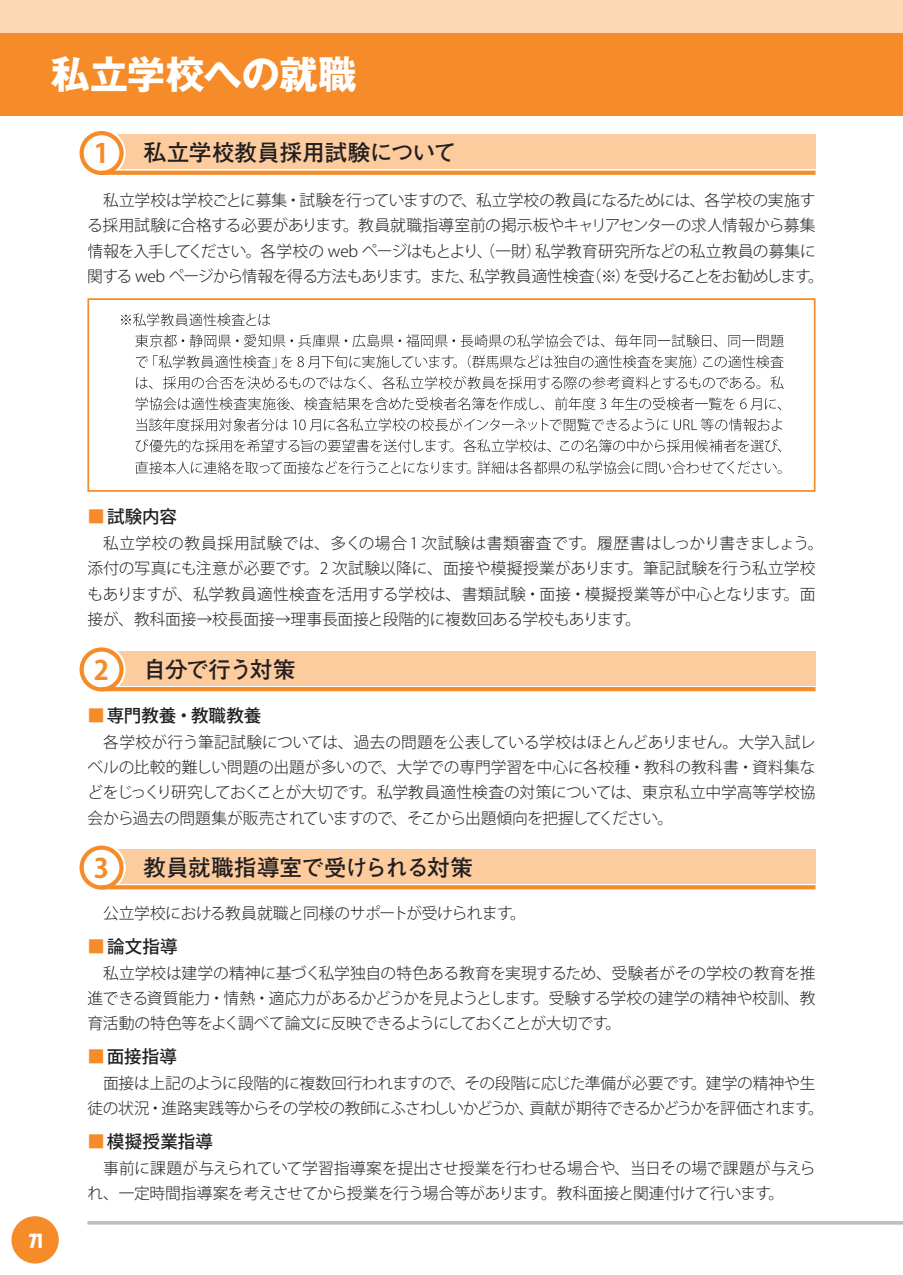
<style>
.page{position:relative;width:903px;height:1275px;background:#fff}
.page>*{position:absolute;margin:0;border:0;box-sizing:border-box;transform-origin:0 0}
.t1{font:700 38.5px "Gothic MB101 Pro";letter-spacing:-.01em;color:#fff}
.t2{font:700 26.6px "Koz Go Pro";color:#f68b29}
.t3{font:700 22.75px "Futo Go B101 Pro";letter-spacing:-.025em;color:#231f20}
.t4{font:700 22.75px "Futo Go B101 Pro";letter-spacing:-.055em;color:#231f20}
.t5{font:500 17.5px "Koz Go Pro";letter-spacing:.01em;color:#231f20}
.t6{font:500 17.5px "Koz Go Pro";letter-spacing:-.01em;color:#231f20}
.t7{font:17.5px "Revue Std";color:#fff;scale:.85 1}
.t8{font:300 15.75px/25.4px "Koz Go Pro";letter-spacing:-.02em;color:#231f20;text-align:center}
.s1{color:#f68b29}
</style>
<div class="page">
<svg style="left:87px;top:1221px;width:816px;height:4px;background:#c4c4c7"></svg>
<div style="left:11px;top:1216px;width:48px;height:47px;background:#f68b29;border-radius:50%"></div>
<div style="left:0;top:0;width:903px;height:33px;background:#fdd8b5"></div>
<div style="left:101px;top:849px;width:714px;height:35px;background:#fccc9f"></div>
<svg style="left:77px;top:844px;width:47px;height:47px"></svg>
<div style="left:76px;top:843px;width:50px;height:49px;border:3px solid #fff;border-radius:50%"></div>
<div style="left:82px;top:848px;width:39px;height:39px;background:#fff;border-radius:50%"></div>
<div style="left:80px;top:846px;width:44px;height:44px;border:4px solid #f68b29;border-radius:50%"></div>
<svg style="left:102px;top:885px;width:713px;height:4px;background:#f69032"></svg>
<div style="left:101px;top:651px;width:714px;height:34px;background:#fccc9f"></div>
<svg style="left:77px;top:646px;width:47px;height:46px"></svg>
<div style="left:76px;top:645px;width:50px;height:49px;border:3px solid #fff;border-radius:50%"></div>
<div style="left:82px;top:649px;width:39px;height:40px;background:#fff;border-radius:50%"></div>
<div style="left:80px;top:647px;width:44px;height:44px;border:4px solid #f68b29;border-radius:50%"></div>
<hr style="left:102px;top:687px;width:713px;height:4px;background:#f68b29">
<div style="left:101px;top:134px;width:714px;height:35px;background:#fccc9f"></div>
<svg style="left:77px;top:130px;width:47px;height:46px"></svg>
<div style="left:76px;top:128px;width:50px;height:49px;border:3px solid #fff;border-radius:50%"></div>
<div style="left:82px;top:133px;width:39px;height:40px;background:#fff;border-radius:50%"></div>
<div style="left:80px;top:131px;width:44px;height:44px;border:4px solid #f68b29;border-radius:50%"></div>
<svg style="left:102px;top:171px;width:713px;height:4px;background:#f68f31"></svg>
<div style="left:0;top:33px;width:903px;height:83px;background:#f68b29"></div>
<svg style="left:87px;top:298px;width:729px;height:194px"></svg>
<h1 class="t1" style="left:51px;top:42px;width:307px">私立学校への就職</h1>
<h2 class="t2" style="left:94px;top:136px;width:17px">1</h2>
<h3 class="t3" style="left:143px;top:134px;width:314px">私立学校教員採用試験について</h3>
<p class="t8" style="left:87px;top:187px;width:738px">私立学校は学校ごとに募集・試験を行っていますので、私立学校の教員になるためには、各学校の実施す<br>る採用試験に合格する必要があります。教員就職指導室前の掲示板やキャリアセンターの求人情報から募集情報を入手してください。各学校の web ページはもとより、（一財）私学教育研究所などの私立教員の募集に関する web ページから情報を得る方法もあります。また、私学教員適性検査（※）を受けることをお勧めします。</p>
<p class="t7" style="left:29px;top:1229px;width:18px">71</p>
<p class="t5" style="left:87px;top:506px;width:91px"><span class="s1">■</span>試験内容</p>
<p class="t8" style="left:87px;top:530px;width:737px;text-align:left;text-indent:16px">私立学校の教員採用試験では、多くの場合 1 次試験は書類審査です。履歴書はしっかり書きましょう。添付の写真にも注意が必要です。2 次試験以降に、面接や模擬授業があります。筆記試験を行う私立学校もありますが、私学教員適性検査を活用する学校は、書類試験・面接・模擬授業等が中心となります。面接が、教科面接→校長面接→理事長面接と段階的に複数回ある学校もあります。</p>
<h3 class="t4" style="left:143px;top:651px;width:154px">自分で行う対策</h3>
<p class="t6" style="left:87px;top:704px;width:175px"><span class="s1">■</span>専門教養・教職教養</p>
<p class="t8" style="left:87px;top:729px;width:730px;text-align:justify;text-indent:16px">各学校が行う筆記試験については、過去の問題を公表している学校はほとんどありません。大学入試レベルの比較的難しい問題の出題が多いので、大学での専門学習を中心に各校種・教科の教科書・資料集などをじっくり研究しておくことが大切です。私学教員適性検査の対策については、東京私立中学高等学校協会から過去の問題集が販売されていますので、そこから出題傾向を把握してください。</p>
<h3 class="t3" style="left:143px;top:849px;width:331px">教員就職指導室で受けられる対策</h3>
<p class="t8" style="left:103px;top:901px;width:424px">公立学校における教員就職と同様のサポートが受けられます。</p>
<p class="t5" style="left:87px;top:935px;width:92px"><span class="s1">■</span>論文指導</p>
<p class="t8" style="left:87px;top:960px;width:730px;text-align:justify;text-indent:16px">私立学校は建学の精神に基づく私学独自の特色ある教育を実現するため、受験者がその学校の教育を推進できる資質能力・情熱・適応力があるかどうかを見ようとします。受験する学校の建学の精神や校訓、教育活動の特色等をよく調べて論文に反映できるようにしておくことが大切です。</p>
<p class="t5" style="left:87px;top:1045px;width:91px"><span class="s1">■</span>面接指導</p>
<p class="t8" style="left:87px;top:1070px;width:738px">面接は上記のように段階的に複数回行われますので、その段階に応じた準備が必要です。建学の精神や生<br>徒の状況・進路実践等からその学校の教師にふさわしいかどうか、貢献が期待できるかどうかを評価されます。</p>
<p class="t5" style="left:87px;top:1130px;width:127px"><span class="s1">■</span>模擬授業指導</p>
<p class="t8" style="left:87px;top:1155px;width:729px;text-align:left;text-indent:16px">事前に課題が与えられていて学習指導案を提出させ授業を行わせる場合や、当日その場で課題が与えられ、一定時間指導案を考えさせてから授業を行う場合等があります。教科面接と関連付けて行います。</p>
<h2 class="t2" style="left:94px;top:653px;width:17px">2</h2>
<h2 class="t2" style="left:94px;top:851px;width:17px">3</h2>
</div>
